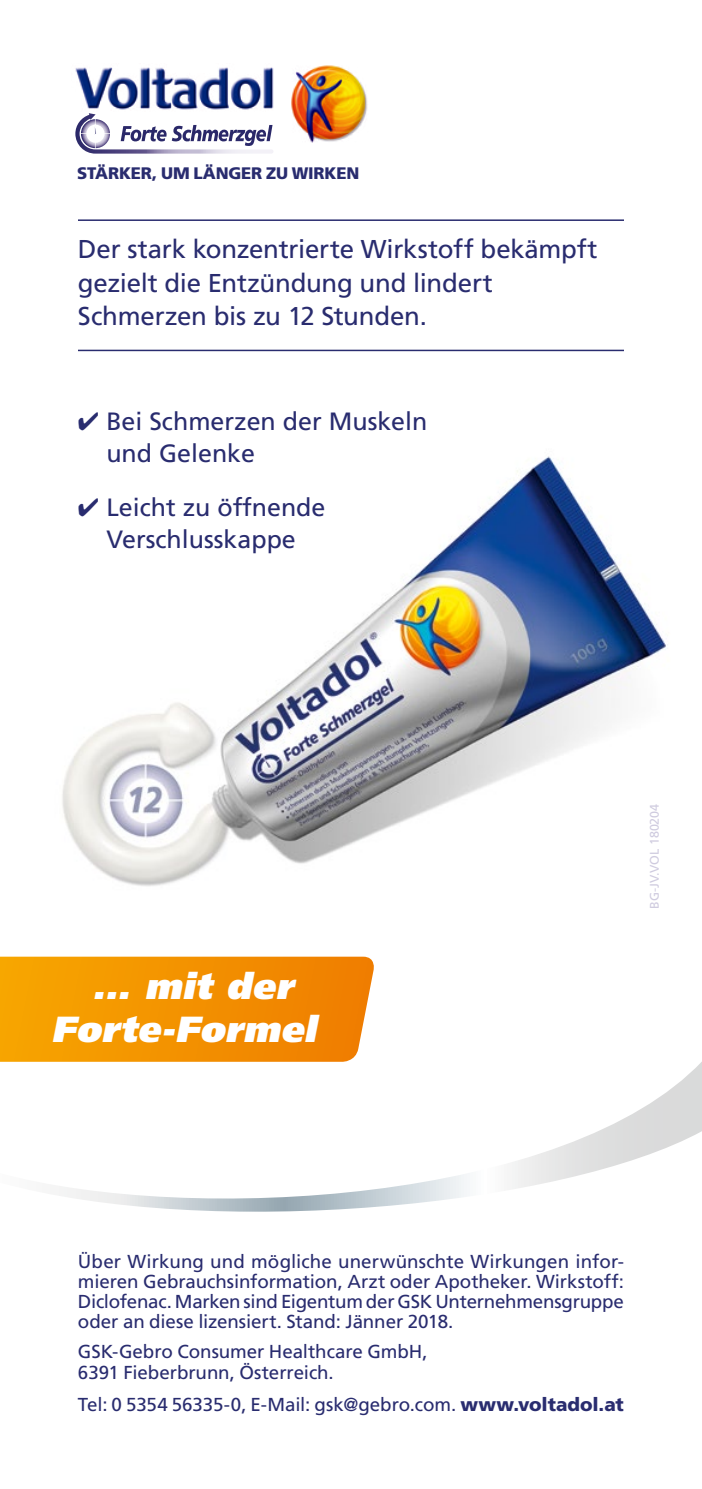
<style>
.page{position:relative;width:702px;height:1489px;background:#fff}
.page>*{position:absolute;margin:0;border:0;box-sizing:border-box;transform-origin:0 0}
.t1{font:italic 900 36.25px/43.5px "Frutiger LT Com";color:#fff;text-align:center}
.t2{font:25.75px/33.5px "Frutiger LT Com";letter-spacing:-.01em;color:#292c6f}
.t3{font:25px/32.5px "Frutiger LT Com";color:#292c6f}
.t4{font:18.75px/20px "Frutiger LT Com";letter-spacing:-.005em;color:#292c6f;text-align:justify}
.t5{font:900 16.75px "Frutiger LT Com";letter-spacing:-.01em;color:#292c6f}
.t6{font:12.5px "Frutiger LT Com";letter-spacing:-.005em;color:#cfcbdf}
.s1{font-weight:900}
</style>
<div class="page">
<img style="left:62px;top:456px;width:606px;height:430px">
<img style="left:291px;top:65px;width:77px;height:78px">
<img style="left:75px;top:67px;width:199px;height:43px">
<svg style="left:75px;top:113px;width:198px;height:41px"></svg>
<hr style="left:78px;top:219px;width:546px;height:2px;background:#292c6f">
<hr style="left:78px;top:349px;width:546px;height:2px;background:#292c6f">
<svg style="left:0;top:956px;width:374px;height:105px;background:#f39407"></svg>
<svg style="left:0;top:1061px;width:702px;height:151px"></svg>
<p class="t5" style="left:77px;top:162px;width:283px">STÄRKER, UM LÄNGER ZU WIRKEN</p>
<h2 class="t2" style="left:78px;top:233px;width:521px">Der stark konzentrierte Wirkstoff bekämpft gezielt die Entzündung und lindert<br>Schmerzen bis zu 12 Stunden.</h2>
<h3 class="t3" style="left:106px;top:405px;width:322px;text-indent:-28px">✔ Bei Schmerzen der Muskeln und Gelenke</h3>
<h3 class="t3" style="left:78px;top:491px;width:249px;text-align:center">✔ Leicht zu öffnende<br>Verschlusskappe</h3>
<h1 class="t1" style="left:52px;top:964px;width:275px">... mit der<br>Forte-Formel</h1>
<p class="t6" style="left:647px;top:908px;width:106px;rotate:-90deg">BG-JV.VOL 180204</p>
<p class="t4" style="left:78px;top:1251px;width:547px">Über Wirkung und mögliche unerwünschte Wirkungen infor&shy;mieren Gebrauchsinformation, Arzt oder Apotheker. Wirkstoff:<br>Diclofenac. Marken sind Eigentum der GSK Unternehmensgruppe oder an diese lizensiert. Stand: Jänner 2018.</p>
<p class="t4" style="left:78px;top:1341px;width:351px">GSK-Gebro Consumer Healthcare GmbH,<br>6391 Fieberbrunn, Österreich.</p>
<p class="t4" style="left:78px;top:1394px;width:547px">Tel: 0 5354 56335-0, E-Mail: gsk@gebro.com. <span class="s1">www.voltadol.at</span></p>
</div>
